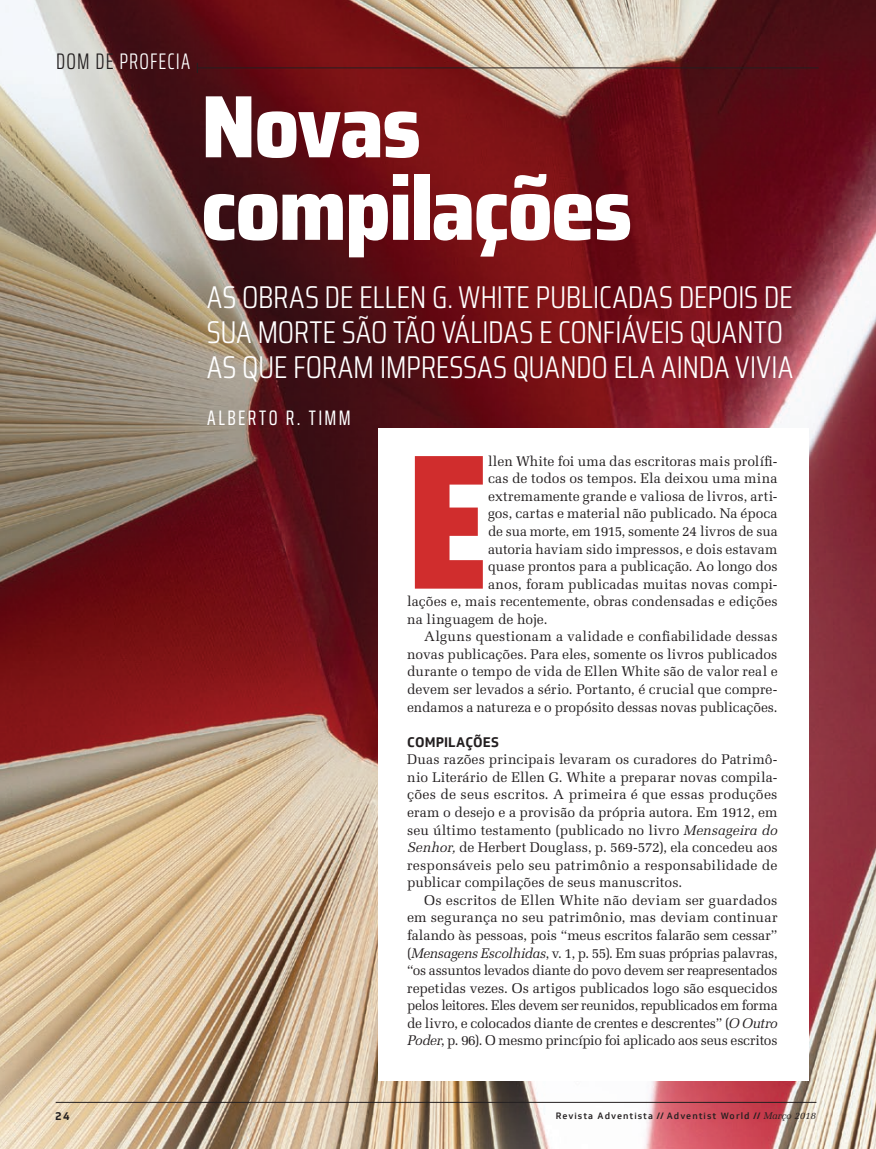
<style>
.page{position:relative;width:876px;height:1149px;background:#fff}
.page>*{position:absolute;margin:0;border:0;box-sizing:border-box;transform-origin:0 0}
.t1{font:900 192.45px "Saira Condensed";color:#d02d2d}
.t2{font:800 semi-condensed 88.5px/82.5px "Saira";letter-spacing:-.02em;color:#fff}
.t3{font:300 31.5px/35.1px "Saira Condensed";letter-spacing:-.01em;color:#fff}
.t4{font:300 extra-condensed 22.5px "Saira";letter-spacing:.05em;color:#fff}
.t5{font:extra-condensed 21px "Saira";letter-spacing:.12em;color:#fff}
.t6{font:13.95px/17.5px "Melior LT Std";color:#231f20;text-align:justify}
.t7{font:700 13.5px "Soleto";letter-spacing:.01em;color:#231f20}
.t8{font:700 11.25px "Soleto";color:#231f20}
.t9{font:500 9px "Soleto";letter-spacing:.12em;color:#231f20}
.s1{color:#231f20}
.s2{font-style:italic}
.s3{font-style:inherit}
.s4{font-family:"Melior LT Std";font-weight:400;font-style:italic;font-size:9.75px}
</style>
<div class="page">
<img style="left:0;top:0;width:876px;height:1148px">
<div style="left:378px;top:428px;width:431px;height:652px;background:#fff"></div>
<hr style="left:197px;top:68px;width:622px;height:1px;background:#231f20">
<hr style="left:56px;top:1101px;width:760px;height:1px;background:#231f20">
<h3 class="t4" style="left:56px;top:45px;width:136px"><span class="s1">DOM DE</span> PROFECIA</h3>
<h2 class="t2" style="left:201px;top:85px;width:433px">Novas compilações</h2>
<h3 class="t3" style="left:207px;top:278px;width:588px">AS OBRAS DE ELLEN G. WHITE PUBLICADAS DEPOIS DE<br>SUA MORTE SÃO TÃO VÁLIDAS E CONFIÁVEIS QUANTO<br>AS QUE FORAM IMPRESSAS QUANDO ELA AINDA VIVIA</h3>
<h3 class="t5" style="left:207px;top:402px;width:145px">ALBERTO R. TIMM</h3>
<h1 class="t1" style="left:407px;top:373px;width:84px">E</h1>
<p class="t6" style="left:488px;top:452px;width:291px">llen White foi uma das escritoras mais prolífi-</p>
<p class="t6" style="left:488px;top:469px;width:291px">cas de todos os tempos. Ela deixou uma mina</p>
<p class="t6" style="left:488px;top:487px;width:291px">extremamente grande e valiosa de livros, arti-</p>
<p class="t6" style="left:488px;top:504px;width:291px">gos, cartas e material não publicado. Na época</p>
<p class="t6" style="left:488px;top:522px;width:291px">de sua morte, em 1915, somente 24 livros de sua</p>
<p class="t6" style="left:488px;top:540px;width:291px">autoria haviam sido impressos, e dois estavam</p>
<p class="t6" style="left:488px;top:557px;width:291px">quase prontos para a publicação. Ao longo dos</p>
<p class="t6" style="left:488px;top:575px;width:291px">anos, foram publicadas muitas novas compi-</p>
<p class="t6" style="left:407px;top:592px;width:372px">lações e, mais recentemente, obras condensadas e edições</p>
<p class="t6" style="left:407px;top:610px;width:142px">na linguagem de hoje.</p>
<p class="t6" style="left:424px;top:627px;width:355px">Alguns questionam a validade e confiabilidade dessas</p>
<p class="t6" style="left:407px;top:645px;width:372px">novas publicações. Para eles, somente os livros publicados</p>
<p class="t6" style="left:407px;top:662px;width:372px">durante o tempo de vida de Ellen White são de valor real e</p>
<p class="t6" style="left:407px;top:680px;width:372px">devem ser levados a sério. Portanto, é crucial que compre-</p>
<p class="t6" style="left:407px;top:698px;width:372px">endamos a natureza e o propósito dessas novas publicações.</p>
<p class="t7" style="left:407px;top:732px;width:93px">COMPILAÇÕES</p>
<p class="t6" style="left:407px;top:750px;width:372px">Duas razões principais levaram os curadores do Patrimô&shy;nio Literário de Ellen G. White a preparar novas compila&shy;ções de seus escritos. A primeira é que essas produções eram o desejo e a provisão da própria autora. Em 1912, em seu último testamento (publicado no livro <span class="s2">Mensageira do Senhor,</span> de Herbert Douglass, p. 569-572), ela concedeu aos responsáveis pelo seu patrimônio a responsabilidade de publicar compilações de seus manuscritos.</p>
<p class="t6" style="left:407px;top:891px;width:372px;text-indent:17px">Os escritos de Ellen White não deviam ser guardados em segurança no seu patrimônio, mas deviam continuar falando às pessoas, pois “meus escritos falarão sem cessar” (<span class="s2">Mensagens Escolhidas</span>, v. 1, p. 55). Em suas próprias palavras, “os assuntos levados diante do povo devem ser reapresentados repetidas vezes. Os artigos publicados logo são esquecidos pelos leitores. Eles devem ser reunidos, republicados em forma de livro, e colocados diante de crentes e descrentes” (<span class="s2">O Outro Poder</span>, p. 96). O mesmo princípio foi aplicado aos seus escritos</p>
<p class="t8" style="left:55px;top:1107px;width:16px">24</p>
<p class="t9" style="left:556px;top:1108px;width:262px">Revista Adventista <span class="s3">//</span> Adventist World <span class="s3">//</span> <span class="s4">Março 2018</span></p>
</div>
